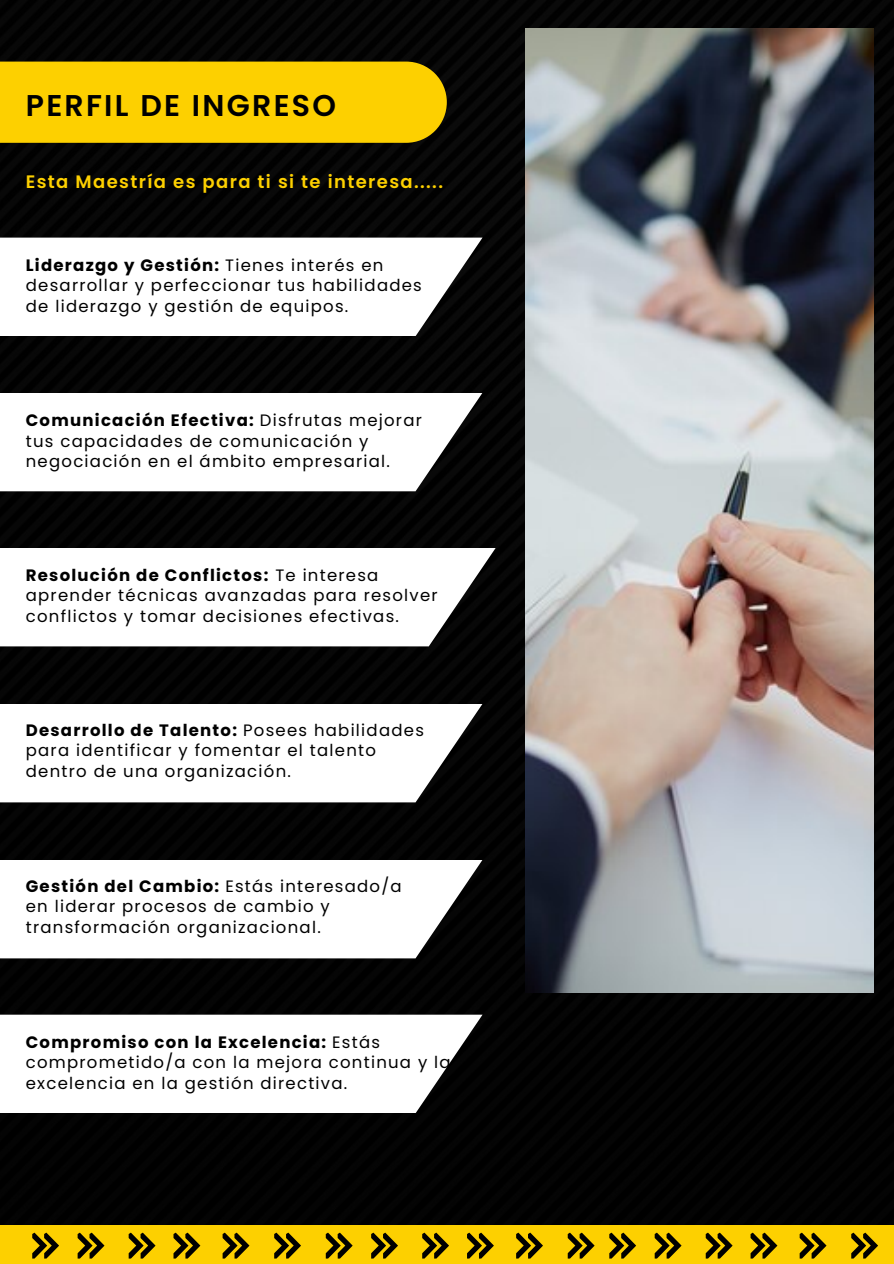
<style>
.page{position:relative;width:894px;height:1264px;background:#fff}
.page>*{position:absolute;margin:0;border:0;box-sizing:border-box;transform-origin:0 0}
.t1{font:600 30px "Poppins";letter-spacing:.075em;color:#000}
.t2{font:600 18px "Poppins";letter-spacing:.075em;color:#fdd000}
.t3{font:16.5px/20.2px "Poppins";letter-spacing:.075em;color:#000}
.s1{font-weight:700}
</style>
<div class="page">
<div style="left:0;top:0;width:893px;height:1263px;background:#000"></div>
<img style="left:525px;top:29px;width:348px;height:963px">
<div style="left:0;top:62px;width:446px;height:81px;background:#fdd000"></div>
<svg style="left:0;top:237px;width:482px;height:99px;background:#ececec"></svg>
<div style="left:0;top:393px;width:482px;height:98px;background:#fff"></div>
<div style="left:0;top:548px;width:495px;height:98px;background:#fff"></div>
<div style="left:0;top:704px;width:482px;height:98px;background:#fff"></div>
<div style="left:0;top:860px;width:482px;height:98px;background:#fff"></div>
<svg style="left:0;top:1014px;width:482px;height:99px;background:#ececec"></svg>
<div style="left:0;top:1225px;width:893px;height:38px;background:#fdd000"></div>
<svg style="left:32px;top:1232px;width:27px;height:26px"></svg>
<svg style="left:326px;top:1232px;width:26px;height:26px"></svg>
<svg style="left:609px;top:1232px;width:27px;height:26px"></svg>
<svg style="left:78px;top:1232px;width:26px;height:26px"></svg>
<svg style="left:371px;top:1232px;width:27px;height:26px"></svg>
<svg style="left:654px;top:1232px;width:27px;height:26px"></svg>
<svg style="left:129px;top:1232px;width:26px;height:26px"></svg>
<svg style="left:422px;top:1232px;width:27px;height:26px"></svg>
<svg style="left:705px;top:1232px;width:27px;height:26px"></svg>
<svg style="left:173px;top:1232px;width:27px;height:26px"></svg>
<svg style="left:467px;top:1232px;width:26px;height:26px"></svg>
<svg style="left:750px;top:1232px;width:27px;height:26px"></svg>
<svg style="left:222px;top:1232px;width:27px;height:26px"></svg>
<svg style="left:516px;top:1232px;width:27px;height:26px"></svg>
<svg style="left:799px;top:1232px;width:27px;height:26px"></svg>
<svg style="left:274px;top:1232px;width:27px;height:26px"></svg>
<svg style="left:567px;top:1232px;width:27px;height:26px"></svg>
<svg style="left:851px;top:1232px;width:26px;height:26px"></svg>
<h2 class="t1" style="left:26px;top:84px;width:312px">PERFIL DE INGRESO</h2>
<p class="t2" style="left:26px;top:169px;width:418px">Esta Maestría es para ti si te interesa.....</p>
<p class="t3" style="left:26px;top:255px;width:397px"><span class="s1">Liderazgo y Gestión:</span> Tienes interés en desarrollar y perfeccionar tus habilidades de liderazgo y gestión de equipos.</p>
<p class="t3" style="left:26px;top:410px;width:397px"><span class="s1">Comunicación Efectiva:</span> Disfrutas mejorar tus capacidades de comunicación y negociación en el ámbito empresarial.</p>
<p class="t3" style="left:26px;top:565px;width:413px"><span class="s1">Resolución de Conflictos:</span> Te interesa aprender técnicas avanzadas para resolver conflictos y tomar decisiones efectivas.</p>
<p class="t3" style="left:26px;top:720px;width:399px"><span class="s1">Desarrollo de Talento:</span> Posees habilidades para identificar y fomentar el talento dentro de una organización.</p>
<p class="t3" style="left:26px;top:876px;width:377px"><span class="s1">Gestión del Cambio:</span> Estás interesado/a en liderar procesos de cambio y transformación organizacional.</p>
<p class="t3" style="left:26px;top:1032px;width:426px"><span class="s1">Compromiso con la Excelencia:</span> Estás comprometido/a con la mejora continua y la excelencia en la gestión directiva.</p>
</div>
